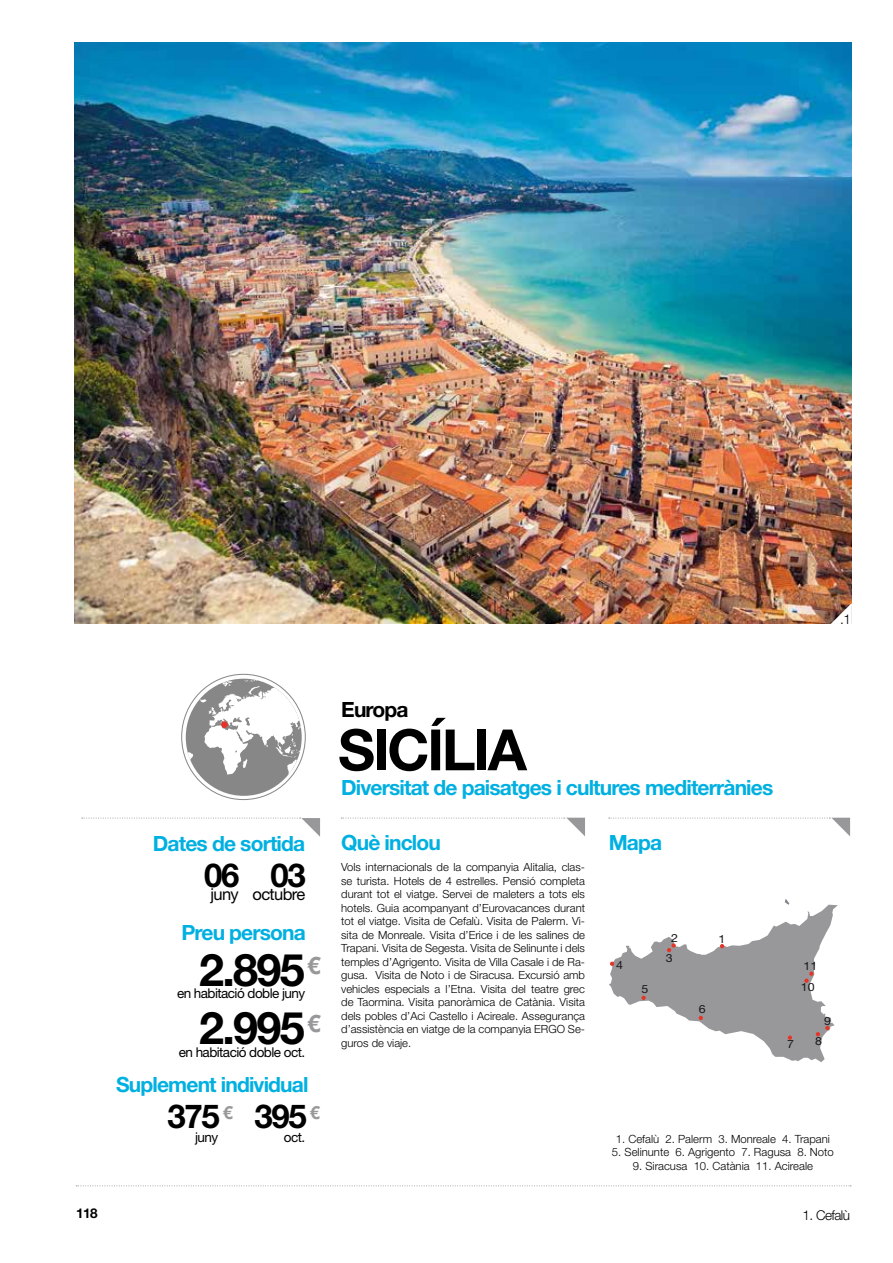
<style>
.page{position:relative;width:893px;height:1263px;background:#fff}
.page>*{position:absolute;margin:0;border:0;box-sizing:border-box;transform-origin:0 0}
.t1{font:700 57px "Helvetica Neue LT Std";letter-spacing:-.04em;color:#000}
.t2{font:700 45px/58.9px "Helvetica Neue LT Std";letter-spacing:-.04em;color:#000}
.t3{font:700 33px "Helvetica Neue LT Std";letter-spacing:-.04em;color:#000}
.t4{font:700 21px "Helvetica Neue LT Std";letter-spacing:-.04em;color:#00b0e1}
.t5{font:700 21px "Helvetica Neue LT Std";letter-spacing:-.04em;color:#000}
.t6{font:16.5px "Helvetica Neue LT Std";letter-spacing:-.04em;color:#000}
.t7{font:13.5px "Helvetica Neue LT Std";letter-spacing:-.04em;color:#000}
.t8{font:300 13.5px "Helvetica Neue LT Std";letter-spacing:-.04em;color:#000}
.t9{font:700 13.5px "Helvetica Neue LT Std";color:#000}
.t10{font:300 11.25px/13.5px "Helvetica Neue LT Std";color:#000;text-align:justify}
.t11{font:300 11.25px "Helvetica Neue LT Std";color:#010202}
.t12{font:11.25px "Helvetica Neue LT Std";color:#1a171b;scale:1.1 1}
</style>
<div class="page">
<svg style="left:76px;top:1185px;width:775px;height:1px"></svg>
<svg style="left:609px;top:818px;width:241px;height:18px"></svg>
<svg style="left:341px;top:818px;width:244px;height:18px"></svg>
<svg style="left:609px;top:899px;width:229px;height:163px"></svg>
<div style="left:186px;top:678px;width:116px;height:118px;background:#878787;border-radius:50%"></div>
<svg style="left:188px;top:752px;width:5px;height:8px"></svg>
<svg style="left:199px;top:679px;width:102px;height:96px"></svg>
<div style="left:221px;top:721px;width:7px;height:7px;background:#e63329;border-radius:50%"></div>
<img style="left:75px;top:43px;width:776px;height:581px">
<svg style="left:830px;top:601px;width:22px;height:23px"></svg>
<svg style="left:82px;top:818px;width:238px;height:19px"></svg>
<p class="t8" style="left:840px;top:611px;width:12px">.1</p>
<p class="t9" style="left:76px;top:1205px;width:23px">118</p>
<h3 class="t4" style="left:153px;top:830px;width:154px">Dates de sortida</h3>
<h3 class="t6" style="left:211px;top:884px;width:96px">juny octubre</h3>
<h3 class="t4" style="left:181px;top:919px;width:126px">Preu persona</h3>
<h2 class="t2" style="left:199px;top:939px;width:123px">2.895<sup>€<br></sup>2.995<sup>€</sup></h2>
<h3 class="t3" style="left:204px;top:855px;width:103px">06 03</h3>
<p class="t7" style="left:177px;top:985px;width:130px">en habitació doble juny</p>
<p class="t7" style="left:179px;top:1044px;width:128px">en habitació doble oct.</p>
<h3 class="t4" style="left:116px;top:1071px;width:194px">Suplement individual</h3>
<h3 class="t3" style="left:168px;top:1096px;width:154px">375 <sup>€</sup> 395 <sup>€</sup></h3>
<p class="t7" style="left:195px;top:1129px;width:25px">juny</p>
<p class="t7" style="left:284px;top:1129px;width:23px">oct.</p>
<h3 class="t5" style="left:341px;top:696px;width:69px">Europa</h3>
<h1 class="t1" style="left:338px;top:715px;width:190px">SICÍLIA</h1>
<h3 class="t4" style="left:341px;top:774px;width:434px">Diversitat de paisatges i cultures mediterrànies</h3>
<h3 class="t4" style="left:341px;top:830px;width:101px">Què inclou</h3>
<h3 class="t4" style="left:609px;top:830px;width:55px">Mapa</h3>
<p class="t10" style="left:341px;top:860px;width:245px">Vols internacionals de la companyia Alitalia, clas&shy;se turista. Hotels de 4 estrelles. Pensió completa durant tot el viatge. Servei de maleters a tots els hotels. Guia acompanyant d’Eurovacances durant tot el viatge. Visita de Cefalù. Visita de Palerm. Vi&shy;sita de Monreale. Visita d’Erice i de les salines de Trapani. Visita de Segesta. Visita de Selinunte i dels temples d’Agrigento. Visita de Villa Casale i de Ra&shy;gusa. Visita de Noto i de Siracusa. Excursió amb vehicles especials a l’Etna. Visita del teatre grec de Taormina. Visita panoràmica de Catània. Visita dels pobles d’Aci Castello i Acireale. Assegurança d’assistència en viatge de la companyia ERGO Se&shy;guros de viaje.</p>
<p class="t12" style="left:616px;top:958px;width:8px">4</p>
<p class="t12" style="left:641px;top:982px;width:8px">5</p>
<p class="t12" style="left:671px;top:931px;width:8px">2</p>
<p class="t12" style="left:719px;top:932px;width:8px">1</p>
<p class="t12" style="left:666px;top:952px;width:8px">3</p>
<p class="t12" style="left:699px;top:1002px;width:8px">6</p>
<p class="t12" style="left:803px;top:959px;width:14px">11</p>
<p class="t12" style="left:801px;top:980px;width:14px">10</p>
<p class="t12" style="left:824px;top:1015px;width:8px">9</p>
<p class="t12" style="left:787px;top:1038px;width:8px">7</p>
<p class="t12" style="left:815px;top:1034px;width:8px">8</p>
<p class="t11" style="left:616px;top:1132px;width:216px">1. Cefalù 2. Palerm 3. Monreale 4. Trapani</p>
<p class="t11" style="left:612px;top:1145px;width:223px">5. Selinunte 6. Agrigento 7. Ragusa 8. Noto</p>
<p class="t11" style="left:633px;top:1159px;width:182px">9. Siracusa 10. Catània 11. Acireale</p>
<p class="t8" style="left:803px;top:1207px;width:49px">1. Cefalù</p>
</div>
